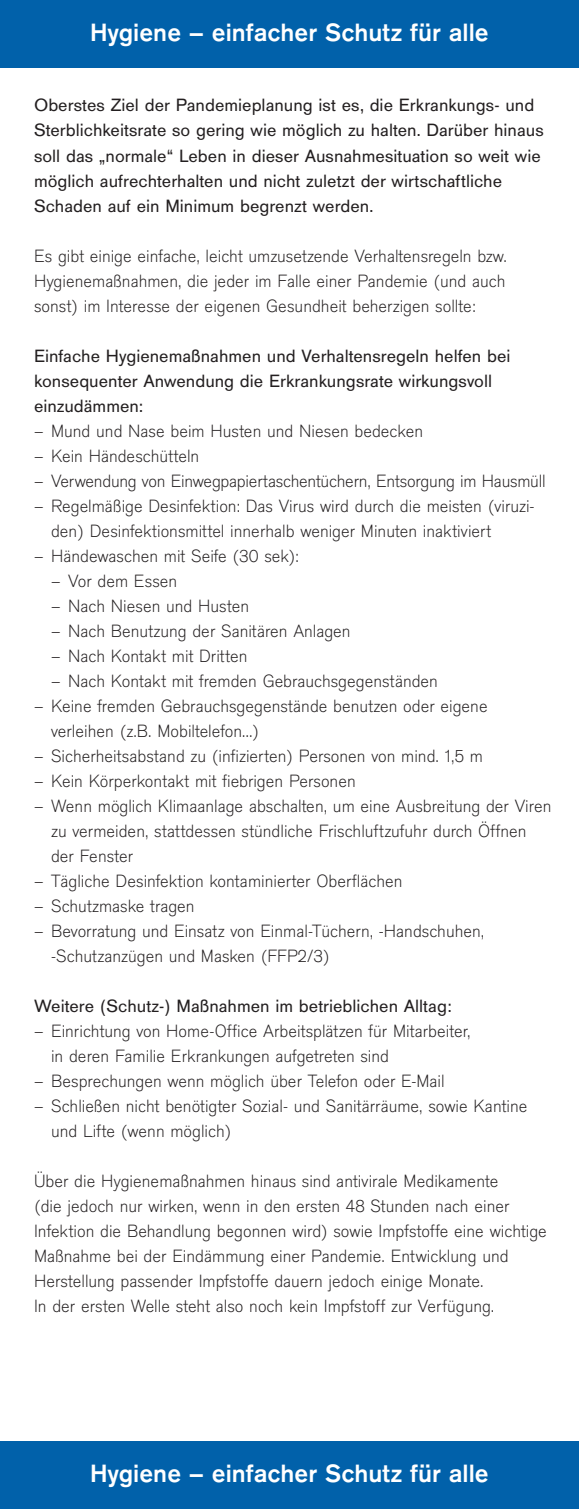
<style>
.page{position:relative;width:579px;height:1509px;background:#fff}
.page>*{position:absolute;margin:0;border:0;box-sizing:border-box;transform-origin:0 0}
.t1{font:700 26px "Draeger San";color:#fff}
.t2{font:300 18.4px/25px "Draeger San";color:#231f20}
.t3{font:18.4px/25px "Draeger San";color:#231f20}
</style>
<div class="page">
<div style="left:0;top:0;width:578px;height:68px;background:#0161aa"></div>
<div style="left:0;top:1440px;width:578px;height:68px;background:#0161aa"></div>
<h1 class="t1" style="left:90px;top:23px;width:400px">Hygiene – einfacher Schutz für alle</h1>
<p class="t3" style="left:34px;top:95px;width:511px">Oberstes Ziel der Pandemieplanung ist es, die Erkrankungs- und Sterblichkeitsrate so gering wie möglich zu halten. Darüber hinaus soll das „normale“ Leben in dieser Ausnahmesituation so weit wie möglich aufrechterhalten und nicht zuletzt der wirtschaftliche Schaden auf ein Minimum begrenzt werden.</p>
<p class="t2" style="left:34px;top:245px;width:474px;text-align:justify">Es gibt einige einfache, leicht umzusetzende Verhaltensregeln bzw.<br>Hygienemaßnahmen, die jeder im Falle einer Pandemie (und auch sonst) im Interesse der eigenen Gesundheit beherzigen sollte:</p>
<p class="t3" style="left:34px;top:345px;width:477px">Einfache Hygienemaßnahmen und Verhaltensregeln helfen bei konsequenter Anwendung die Erkrankungsrate wirkungsvoll einzudämmen:</p>
<p class="t2" style="left:34px;top:420px;width:390px">– Mund und Nase beim Husten und Niesen bedecken</p>
<p class="t2" style="left:34px;top:445px;width:167px">– Kein Händeschütteln</p>
<p class="t2" style="left:34px;top:470px;width:513px">– Verwendung von Einwegpapiertaschentüchern, Entsorgung im Hausmüll</p>
<p class="t2" style="left:51px;top:495px;width:484px;text-indent:-17px">– Regelmäßige Desinfektion: Das Virus wird durch die meisten (viruzi&shy;den) Desinfektionsmittel innerhalb weniger Minuten inaktiviert</p>
<p class="t2" style="left:34px;top:545px;width:266px">– Händewaschen mit Seife (30 sek):</p>
<p class="t2" style="left:51px;top:570px;width:128px">– Vor dem Essen</p>
<p class="t2" style="left:51px;top:595px;width:199px">– Nach Niesen und Husten</p>
<p class="t2" style="left:51px;top:620px;width:301px">– Nach Benutzung der Sanitären Anlagen</p>
<p class="t2" style="left:51px;top:645px;width:198px">– Nach Kontakt mit Dritten</p>
<p class="t2" style="left:51px;top:670px;width:388px">– Nach Kontakt mit fremden Gebrauchsgegenständen</p>
<p class="t2" style="left:51px;top:695px;width:438px;text-indent:-17px">– Keine fremden Gebrauchsgegenstände benutzen oder eigene verleihen (z.B. Mobiltelefon…)</p>
<p class="t2" style="left:34px;top:745px;width:450px">– Sicherheitsabstand zu (infizierten) Personen von mind. 1,5 m</p>
<p class="t2" style="left:34px;top:770px;width:323px">– Kein Körperkontakt mit fiebrigen Personen</p>
<p class="t2" style="left:51px;top:795px;width:501px;text-indent:-17px">– Wenn möglich Klimaanlage abschalten, um eine Ausbreitung der Viren zu vermeiden, stattdessen stündliche Frischluftzufuhr durch Öffnen der Fenster</p>
<p class="t2" style="left:34px;top:870px;width:370px">– Tägliche Desinfektion kontaminierter Oberflächen</p>
<p class="t2" style="left:34px;top:895px;width:162px">– Schutzmaske tragen</p>
<p class="t2" style="left:51px;top:920px;width:434px;text-indent:-17px">– Bevorratung und Einsatz von Einmal-Tüchern, -Handschuhen, -Schutzanzügen und Masken (FFP2/3)</p>
<p class="t3" style="left:34px;top:995px;width:419px">Weitere (Schutz-) Maßnahmen im betrieblichen Alltag:</p>
<p class="t2" style="left:51px;top:1020px;width:421px;text-indent:-17px">– Einrichtung von Home-Office Arbeitsplätzen für Mitarbeiter, in deren Familie Erkrankungen aufgetreten sind</p>
<p class="t2" style="left:34px;top:1070px;width:412px">– Besprechungen wenn möglich über Telefon oder E-Mail</p>
<p class="t2" style="left:51px;top:1095px;width:477px;text-indent:-17px">– Schließen nicht benötigter Sozial- und Sanitärräume, sowie Kantine und Lifte (wenn möglich)</p>
<p class="t2" style="left:34px;top:1170px;width:514px">Über die Hygienemaßnahmen hinaus sind antivirale Medikamente<br>(die jedoch nur wirken, wenn in den ersten 48 Stunden nach einer Infektion die Behandlung begonnen wird) sowie Impfstoffe eine wichtige Maßnahme bei der Eindämmung einer Pandemie. Entwicklung und Herstellung passender Impfstoffe dauern jedoch einige Monate.<br>In der ersten Welle steht also noch kein Impfstoff zur Verfügung.</p>
<h1 class="t1" style="left:90px;top:1463px;width:400px">Hygiene – einfacher Schutz für alle</h1>
</div>
